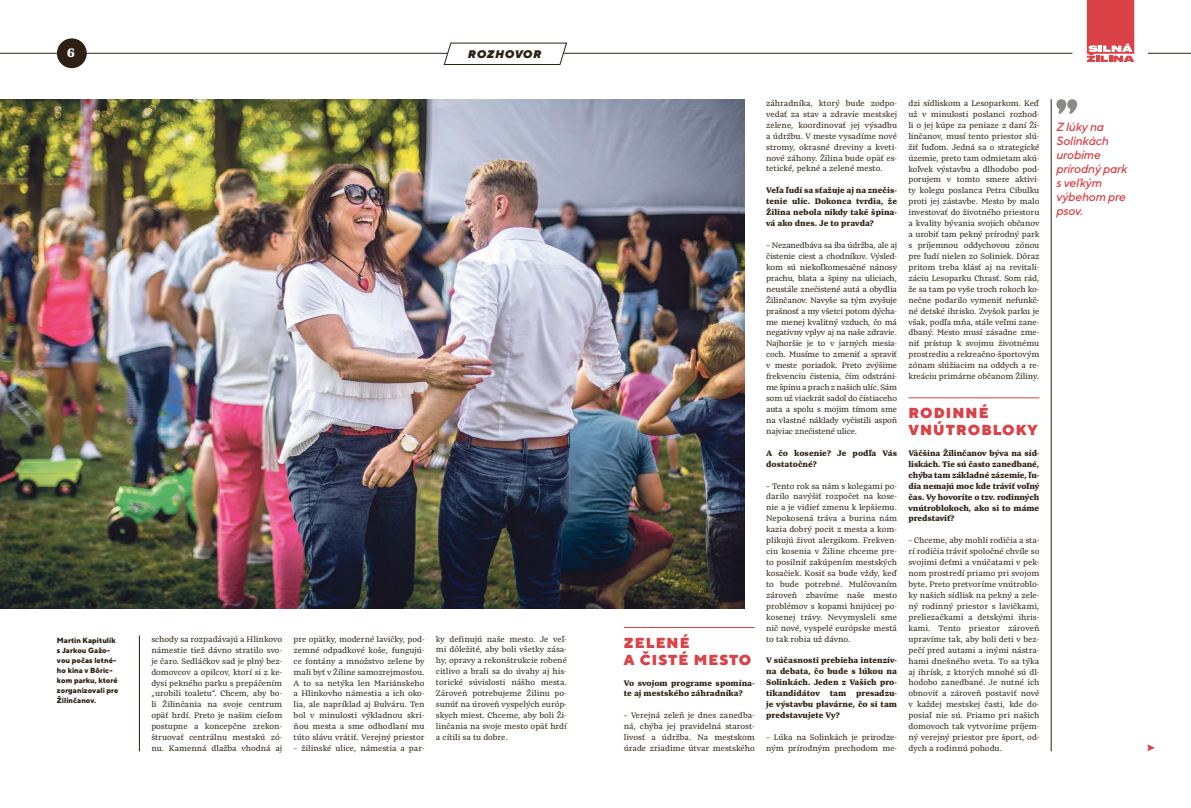
<style>
.page{position:relative;width:1191px;height:808px;background:#fff}
.page>*{position:absolute;margin:0;border:0;box-sizing:border-box;transform-origin:0 0}
.t1{font:900 14.5px/17px "TT Norms";letter-spacing:.075em;color:#d94246}
.t2{font:900 13.1px "Preto Serif";color:#fff}
.t3{font:italic 500 12px/14px "TT Norms";letter-spacing:-.015em;color:#d94246}
.t4{font:italic 900 11.1px "TT Norms";letter-spacing:.07em;color:#2e2113}
.t5{font:8.5px/10.9px "Preto Serif";letter-spacing:-.005em;color:#2e2113;text-align:justify}
.t6{font:900 8.5px/10.9px "Preto Serif";color:#2e2113;text-align:justify}
.t7{font:800 7.5px/10px "TT Norms";color:#2e2113}
</style>
<div class="page">
<img style="left:0;top:99px;width:745px;height:509px">
<hr style="left:0;top:53px;width:447px;height:1px;background:#2e2113">
<svg style="left:443px;top:42px;width:124px;height:23px"></svg>
<hr style="left:563px;top:53px;width:509px;height:1px;background:#2e2113">
<svg style="left:1086px;top:0;width:48px;height:62px;background:#de5c5f"></svg>
<hr style="left:1148px;top:53px;width:43px;height:1px;background:#2e2113">
<div style="left:57px;top:38px;width:30px;height:30px;background:#2e2113;border-radius:50%"></div>
<hr style="left:624px;top:627px;width:131px;height:1px;background:#d94246">
<hr style="left:908px;top:397px;width:131px;height:1px;background:#d94246">
<hr style="left:139px;top:635px;width:1px;height:116px;background:#2e2113">
<svg style="left:1056px;top:99px;width:21px;height:15px"></svg>
<hr style="left:1051px;top:99px;width:1px;height:652px;background:#2e2113">
<svg style="left:1147px;top:744px;width:8px;height:7px"></svg>
<h2 class="t2" style="left:67px;top:45px;width:9px">6</h2>
<h3 class="t4" style="left:468px;top:47px;width:75px">ROZHOVOR</h3>
<p class="t7" style="left:57px;top:635px;width:63px">Martin Kapitulík s Jarkou Gažo&shy;vou počas letné&shy;ho kina v Bôric&shy;kom parku, ktoré zorganizovali pre<br>Žilinčanov.</p>
<p class="t5" style="left:151px;top:634px;width:132px">schody sa rozpadávajú a Hlinkovo námestie tiež dávno stratilo svo&shy;je čaro. Sedláčkov sad je plný bez&shy;domovcov a opilcov, ktorí si z ke&shy;dysi pekného parku s prepáčením „urobili toaletu“. Chcem, aby bo&shy;li Žilinčania na svoje centrum opäť hrdí. Preto je našim cieľom postupne a koncepčne zrekon&shy;štruovať centrálnu mestskú zó&shy;nu. Kamenná dlažba vhodná aj</p>
<h1 class="t1" style="left:624px;top:634px;width:129px">ZELENÉ<br>A ČISTÉ MESTO</h1>
<p class="t5" style="left:436px;top:633px;width:132px">ky definujú naše mesto. Je veľ&shy;mi dôležité, aby boli všetky zása&shy;hy, opravy a rekonštrukcie robené citlivo a brali sa do úvahy aj his&shy;torické súvislosti nášho mesta.<br>Zároveň potrebujeme Žilinu po&shy;sunúť na úroveň vyspelých európ&shy;skych miest. Chceme, aby boli Ži&shy;linčania na svoje mesto opäť hrdí a cítili sa tu dobre.</p>
<p class="t5" style="left:294px;top:634px;width:132px">pre opätky, moderné lavičky, pod&shy;zemné odpadkové koše, fungujú&shy;ce fontány a množstvo zelene by mali byť v Žiline samozrejmosťou.<br>A to sa netýka len Mariánskeho a Hlinkovho námestia a ich oko&shy;lia, ale napríklad aj Bulváru. Ten bol v minulosti výkladnou skri&shy;ňou mesta a sme odhodlaní mu túto slávu vrátiť. Verejný priestor</p>
<p class="t5" style="left:294px;top:743px;width:132px">– žilinské ulice, námestia a par-</p>
<p class="t6" style="left:624px;top:677px;width:132px">Vo svojom programe spomína&shy;te aj mestského záhradníka?</p>
<p class="t5" style="left:624px;top:710px;width:132px">– Verejná zeleň je dnes zanedba&shy;ná, chýba jej pravidelná starost&shy;livosť a údržba. Na mestskom úrade zriadime útvar mestského</p>
<p class="t5" style="left:766px;top:98px;width:132px">záhradníka, ktorý bude zodpo&shy;vedať za stav a zdravie mestskej zelene, koordinovať jej výsadbu a údržbu. V meste vysadíme nové stromy, okrasné dreviny a kveti&shy;nové záhony. Žilina bude opäť es&shy;tetické, pekné a zelené mesto.</p>
<p class="t6" style="left:766px;top:185px;width:132px">Veľa ľudí sa sťažuje aj na znečis&shy;tenie ulíc. Dokonca tvrdia, že Žilina nebola nikdy také špina&shy;vá ako dnes. Je to pravda?</p>
<p class="t5" style="left:766px;top:240px;width:132px">– Nezanedbáva sa iba údržba, ale aj čistenie ciest a chodníkov. Výsled&shy;kom sú niekoľkomesačné nánosy prachu, blata a špiny na uliciach, neustále znečistené autá a obydlia Žilinčanov. Navyše sa tým zvyšuje prašnosť a my všetci potom dýcha&shy;me menej kvalitný vzduch, čo má negatívny vplyv aj na naše zdravie.<br>Najhoršie je to v jarných mesia&shy;coch. Musíme to zmeniť a spraviť v meste poriadok. Preto zvýšime frekvenciu čistenia, čím odstráni&shy;me špinu a prach z našich ulíc. Sám som už viackrát sadol do čistiaceho auta a spolu s mojim tímom sme na vlastné náklady vyčistili aspoň najviac znečistené ulice.</p>
<p class="t6" style="left:766px;top:447px;width:132px">A čo kosenie? Je podľa Vás dostatočné?</p>
<p class="t5" style="left:766px;top:480px;width:132px">– Tento rok sa nám s kolegami po&shy;darilo navýšiť rozpočet na kose&shy;nie a je vidieť zmenu k lepšiemu.<br>Nepokosená tráva a burina nám kazia dobrý pocit z mesta a kom&shy;plikujú život alergikom. Frekven&shy;ciu kosenia v Žiline chceme pre&shy;to posilniť zakúpením mestských kosačiek. Kosiť sa bude vždy, keď to bude potrebné. Mulčovaním zároveň zbavíme naše mesto problémov s kopami hnijúcej po&shy;kosenej trávy. Nevymysleli sme nič nové, vyspelé európske mestá to tak robia už dávno.</p>
<p class="t6" style="left:766px;top:655px;width:132px">V súčasnosti prebieha intenzív&shy;na debata, čo bude s lúkou na Solinkách. Jeden z Vašich pro&shy;tikandidátov tam presadzu&shy;je výstavbu plavárne, čo si tam predstavujete Vy?</p>
<p class="t5" style="left:766px;top:732px;width:132px">– Lúka na Solinkách je prirodze&shy;ným prírodným prechodom me-</p>
<p class="t5" style="left:908px;top:98px;width:132px">dzi sídliskom a Lesoparkom. Keď už v minulosti poslanci rozhod&shy;li o jej kúpe za peniaze z daní Ži&shy;linčanov, musí tento priestor slú&shy;žiť ľuďom. Jedná sa o strategické územie, preto tam odmietam akú&shy;koľvek výstavbu a dlhodobo pod&shy;porujem v tomto smere aktivi&shy;ty kolegu poslanca Petra Cibulku proti jej zástavbe. Mesto by malo investovať do životného priestoru a kvality bývania svojich občanov a urobiť tam pekný prírodný park s príjemnou oddychovou zónou pre ľudí nielen zo Soliniek. Dôraz pritom treba klásť aj na revitali&shy;záciu Lesoparku Chrasť. Som rád, že sa tam po vyše troch rokoch ko&shy;nečne podarilo vymeniť nefunkč&shy;né detské ihrisko. Zvyšok parku je však, podľa mňa, stále veľmi zane&shy;dbaný. Mesto musí zásadne zme&shy;niť prístup k svojmu životnému prostrediu a rekreačno-športovým zónam slúžiacim na oddych a re&shy;kreáciu primárne občanom Žiliny.</p>
<h1 class="t1" style="left:908px;top:404px;width:131px">RODINNÉ<br>VNÚTROBLOKY</h1>
<p class="t6" style="left:908px;top:448px;width:132px">Väčšina Žilinčanov býva na síd&shy;liskách. Tie sú často zanedbané, chýba tam základné zázemie, ľu&shy;dia nemajú moc kde tráviť voľný čas. Vy hovoríte o tzv. rodinných vnútroblokoch, ako si to máme predstaviť?</p>
<p class="t5" style="left:908px;top:535px;width:132px">– Chceme, aby mohli rodičia a sta&shy;rí rodičia tráviť spoločné chvíle so svojimi deťmi a vnúčatami v pek&shy;nom prostredí priamo pri svojom byte. Preto pretvoríme vnútroblo&shy;ky našich sídlisk na pekný a zele&shy;ný rodinný priestor s lavičkami, preliezačkami a detskými ihris&shy;kami. Tento priestor zároveň upravíme tak, aby boli deti v bez&shy;pečí pred autami a inými nástra&shy;hami dnešného sveta. To sa týka aj ihrísk, z ktorých mnohé sú dl&shy;hodobo zanedbané. Je nutné ich obnoviť a zároveň postaviť nové v každej mestskej časti, kde do&shy;posiaľ nie sú. Priamo pri našich domovoch tak vytvoríme príjem&shy;ný verejný priestor pre šport, od&shy;dych a rodinnú pohodu.</p>
<h3 class="t3" style="left:1056px;top:119px;width:73px">Z lúky na<br>Solinkách urobíme prírodný park s veľkým výbehom pre psov.</h3>
</div>
